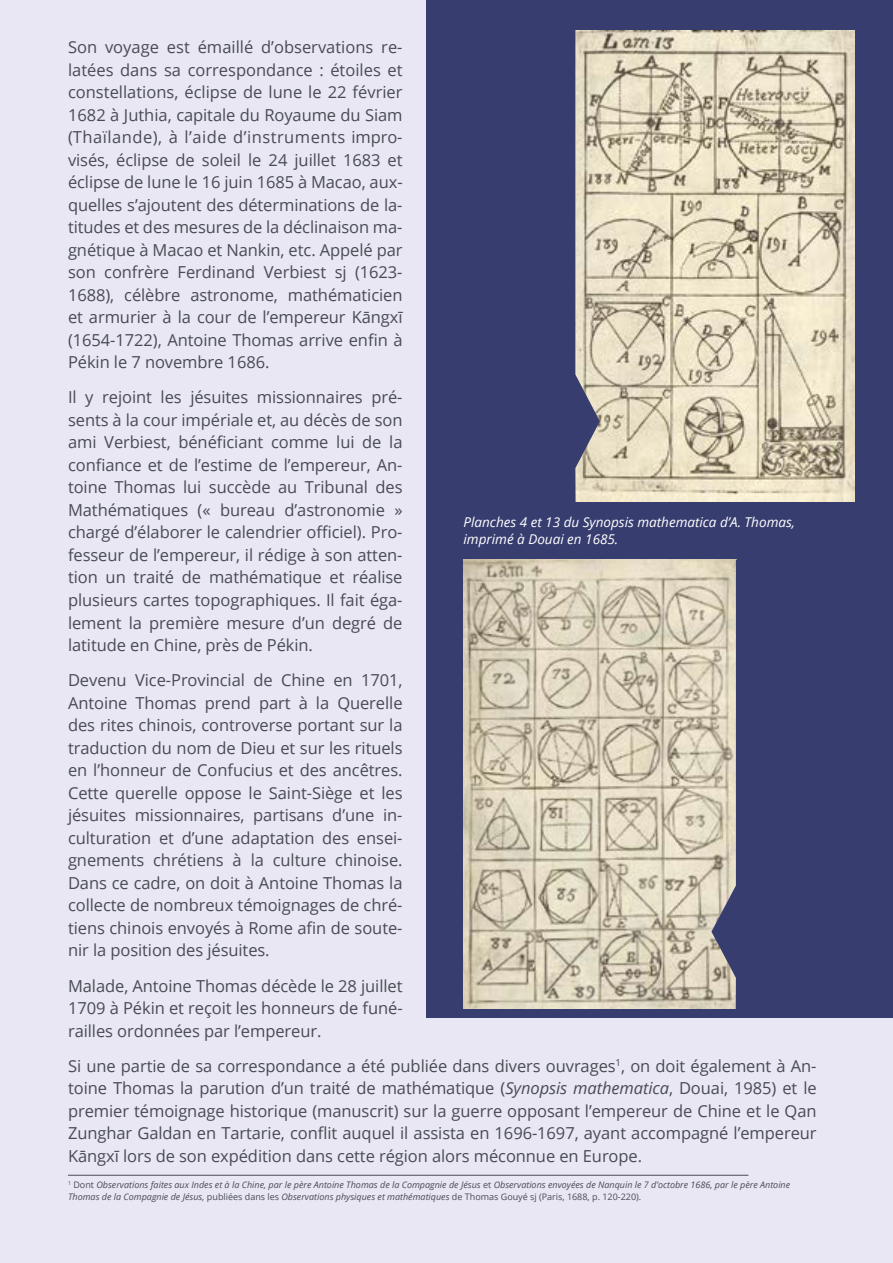
<style>
.page{position:relative;width:893px;height:1263px;background:#e8e7f3}
.page>*{position:absolute;margin:0;border:0;box-sizing:border-box;transform-origin:0 0}
.t1{font:16.5px/22.5px "Open Sans";letter-spacing:-.005em;color:#494b52;text-align:justify}
.t2{font:italic 13.5px/16.5px "Open Sans";color:#fff}
.t3{font:italic 9px/12px "Open Sans";color:#494b52}
.s1{font-style:italic}
.s2{font-style:normal}
</style>
<div class="page">
<div style="left:427px;top:0;width:466px;height:1017px;background:#373d6f"></div>
<img style="left:600px;top:31px;width:254px;height:471px">
<img style="left:463px;top:560px;width:248px;height:449px">
<hr style="left:68px;top:1175px;width:680px;height:1px;background:#494b52">
<svg style="left:575px;top:30px;width:25px;height:472px;background:#c5beaf"></svg>
<svg style="left:711px;top:560px;width:25px;height:449px;background:#c6beb0"></svg>
<p class="t1" style="left:68px;top:35px;width:336px">Son voyage est émaillé d’observations re&shy;latées dans sa correspondance : étoiles et constellations, éclipse de lune le 22 février 1682 à Juthia, capitale du Royaume du Siam (Thaïlande), à l’aide d’instruments impro&shy;visés, éclipse de soleil le 24 juillet 1683 et éclipse de lune le 16 juin 1685 à Macao, aux&shy;quelles s’ajoutent des déterminations de la&shy;titudes et des mesures de la déclinaison ma&shy;gnétique à Macao et Nankin, etc. Appelé par son confrère Ferdinand Verbiest sj (1623- 1688), célèbre astronome, mathématicien et armurier à la cour de l’empereur Kāngxī (1654-1722), Antoine Thomas arrive enfin à Pékin le 7 novembre 1686.</p>
<p class="t1" style="left:68px;top:386px;width:336px">Il y rejoint les jésuites missionnaires pré&shy;sents à la cour impériale et, au décès de son ami Verbiest, bénéficiant comme lui de la confiance et de l’estime de l’empereur, An&shy;toine Thomas lui succède au Tribunal des Mathématiques (« bureau d’astronomie » chargé d’élaborer le calendrier officiel). Pro&shy;fesseur de l’empereur, il rédige à son atten&shy;tion un traité de mathématique et réalise plusieurs cartes topographiques. Il fait éga&shy;lement la première mesure d’un degré de latitude en Chine, près de Pékin.</p>
<p class="t1" style="left:68px;top:669px;width:336px">Devenu Vice-Provincial de Chine en 1701, Antoine Thomas prend part à la Querelle des rites chinois, controverse portant sur la traduction du nom de Dieu et sur les rituels en l’honneur de Confucius et des ancêtres.<br>Cette querelle oppose le Saint-Siège et les jésuites missionnaires, partisans d’une in&shy;culturation et d’une adaptation des ensei&shy;gnements chrétiens à la culture chinoise.<br>Dans ce cadre, on doit à Antoine Thomas la collecte de nombreux témoignages de chré&shy;tiens chinois envoyés à Rome afin de soute&shy;nir la position des jésuites.</p>
<p class="t1" style="left:68px;top:974px;width:336px">Malade, Antoine Thomas décède le 28 juillet 1709 à Pékin et reçoit les honneurs de funé&shy;railles ordonnées par l’empereur.</p>
<p class="t1" style="left:68px;top:1054px;width:750px">Si une partie de sa correspondance a été publiée dans divers ouvrages<sup>1</sup>, on doit également à An&shy;toine Thomas la parution d’un traité de mathématique (<span class="s1">Synopsis mathematica</span>, Douai, 1985) et le premier témoignage historique (manuscrit) sur la guerre opposant l’empereur de Chine et le Qan Zunghar Galdan en Tartarie, conflit auquel il assista en 1696-1697, ayant accompagné l’empereur Kāngxī lors de son expédition dans cette région alors méconnue en Europe.</p>
<p class="t3" style="left:68px;top:1178px;width:724px"><sup>1</sup> <span class="s2">Dont</span> Observations faites aux Indes et à la Chine, par le père Antoine Thomas de la Compagnie de Jésus <span class="s2">et</span> Observations envoyées de Nanquin le 7 d’octobre 1686, par le père Antoine<br>Thomas de la Compagnie de Jésus, <span class="s2">publiées dans les</span> Observations physiques et mathématiques <span class="s2">de Thomas Gouyé sj (Paris, 1688, p. 120-220).</span></p>
<p class="t2" style="left:463px;top:513px;width:333px">Planches 4 et 13 du Synopsis mathematica d’A. Thomas, imprimé à Douai en 1685.</p>
</div>
